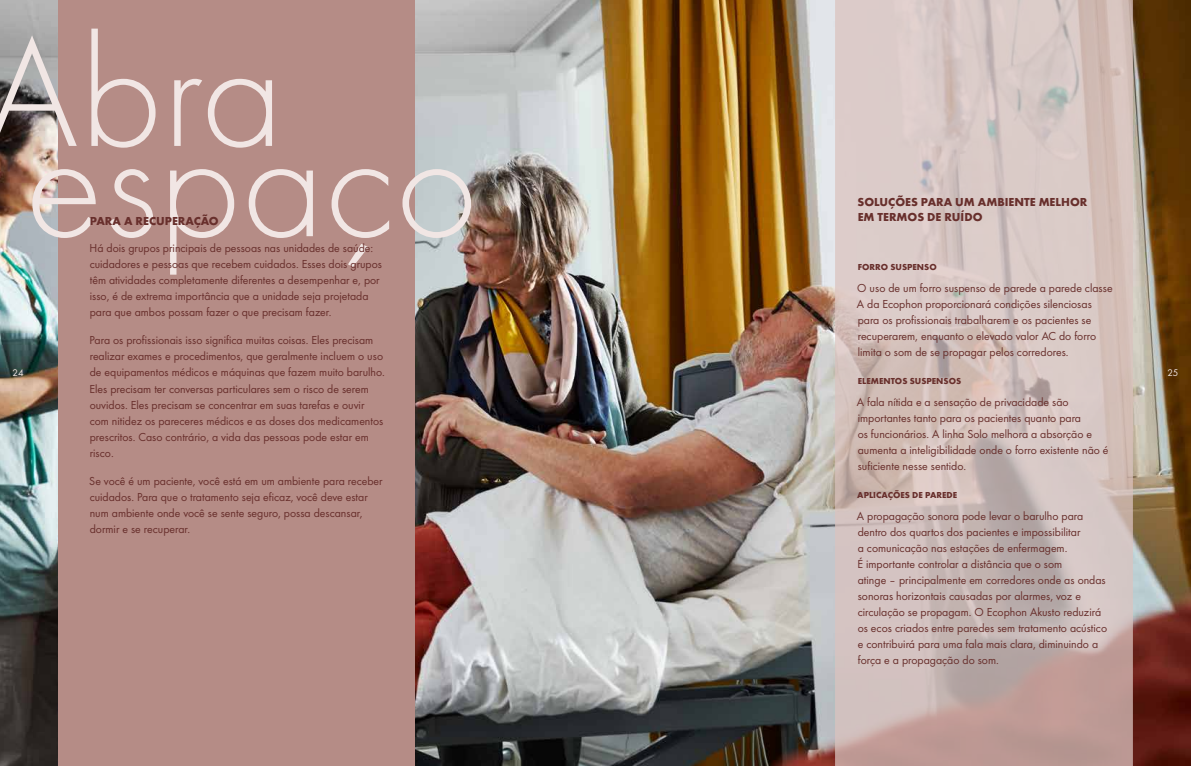
<style>
.page{position:relative;width:1191px;height:766px;background:#fff}
.page>*{position:absolute;margin:0;border:0;box-sizing:border-box;transform-origin:0 0}
.t1{font:300 160.8px "Futura";color:#f1e6e4}
.t2{font:12px/16px "Futura Boo";color:#682f2c}
.t3{font:700 12px/15px "Futura";color:#682f2c}
.t4{font:10px "Futura Boo";color:#f1e6e4}
.t5{font:700 9px "Futura";color:#682f2c}
</style>
<div class="page">
<img style="left:415px;top:0;width:776px;height:765px">
<svg style="left:835px;top:0;width:297px;height:765px;fill:#d4c4c2"></svg>
<img style="left:0;top:0;width:59px;height:765px">
<div style="left:59px;top:0;width:356px;height:765px;background:#b58c86"></div>
<h1 class="t1" style="left:-15px;top:2px;width:300px">Abra</h1>
<h1 class="t1" style="left:25px;top:92px;width:455px">espaço</h1>
<p class="t3" style="left:857px;top:194px;width:231px">SOLUÇÕES PARA UM AMBIENTE MELHOR<br>EM TERMOS DE RUÍDO</p>
<p class="t3" style="left:90px;top:213px;width:131px">PARA A RECUPERAÇÃO</p>
<p class="t2" style="left:90px;top:240px;width:294px">Há dois grupos principais de pessoas nas unidades de saúde: cuidadores e pessoas que recebem cuidados. Esses dois grupos têm atividades completamente diferentes a desempenhar e, por isso, é de extrema importância que a unidade seja projetada para que ambos possam fazer o que precisam fazer.</p>
<p class="t2" style="left:90px;top:332px;width:297px">Para os profissionais isso significa muitas coisas. Eles precisam realizar exames e procedimentos, que geralmente incluem o uso de equipamentos médicos e máquinas que fazem muito barulho.<br>Eles precisam ter conversas particulares sem o risco de serem ouvidos. Eles precisam se concentrar em suas tarefas e ouvir com nitidez os pareceres médicos e as doses dos medicamentos prescritos. Caso contrário, a vida das pessoas pode estar em risco.</p>
<p class="t2" style="left:89px;top:472px;width:295px">Se você é um paciente, você está em um ambiente para receber cuidados. Para que o tratamento seja eficaz, você deve estar num ambiente onde você se sente seguro, possa descansar, dormir e se recuperar.</p>
<p class="t5" style="left:858px;top:262px;width:80px">FORRO SUSPENSO</p>
<p class="t2" style="left:857px;top:280px;width:257px">O uso de um forro suspenso de parede a parede classe A da Ecophon proporcionará condições silenciosas para os profissionais trabalharem e os pacientes se recuperarem, enquanto o elevado valor AC do forro limita o som de se propagar pelos corredores.</p>
<p class="t5" style="left:858px;top:375px;width:105px">ELEMENTOS SUSPENSOS</p>
<p class="t2" style="left:857px;top:394px;width:253px">A fala nítida e a sensação de privacidade são importantes tanto para os pacientes quanto para<br>os funcionários. A linha Solo melhora a absorção e aumenta a inteligibilidade onde o forro existente não é suficiente nesse sentido.</p>
<p class="t5" style="left:857px;top:489px;width:101px">APLICAÇÕES DE PAREDE</p>
<p class="t2" style="left:857px;top:507px;width:252px">A propagação sonora pode levar o barulho para dentro dos quartos dos pacientes e impossibilitar<br>a comunicação nas estações de enfermagem.<br>É importante controlar a distância que o som<br>atinge – principalmente em corredores onde as ondas sonoras horizontais causadas por alarmes, voz e circulação se propagam. O Ecophon Akusto reduzirá os ecos criados entre paredes sem tratamento acústico e contribuirá para uma fala mais clara, diminuindo a força e a propagação do som.</p>
<p class="t4" style="left:12px;top:366px;width:13px">24</p>
<p class="t4" style="left:1167px;top:366px;width:13px">25</p>
</div>
